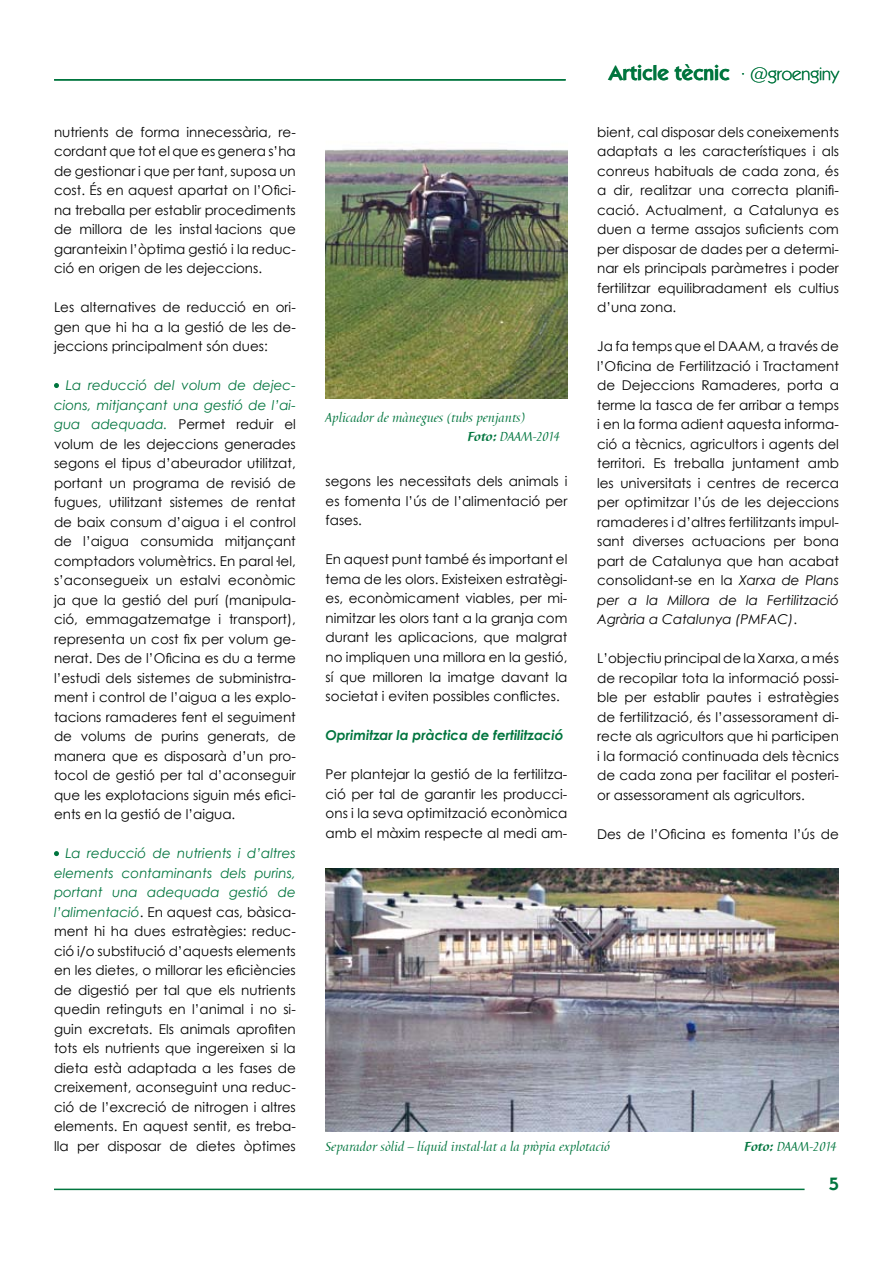
<style>
.page{position:relative;width:893px;height:1263px;background:#fff}
.page>*{position:absolute;margin:0;border:0;box-sizing:border-box;transform-origin:0 0}
.t1{font:600 21px "Kabel IT Cby BT";color:#00753e}
.t2{font:13.5px/19.5px "Century Gothic";color:#000;text-align:justify}
.t3{font:italic 13.5px/19.5px "Barbedor T";color:#00753e}
.t4{font:italic 700 13.5px "Century Gothic";color:#00753e}
.s1{font-style:italic;color:#00753e}
.s2{font-weight:700}
.s3{font-weight:400;font-size:18px}
.s4{font-style:italic}
</style>
<div class="page">
<hr style="left:54px;top:1188px;width:751px;height:2px;background:#00753e">
<hr style="left:54px;top:79px;width:512px;height:2px;background:#00753e">
<svg style="left:54px;top:383px;width:5px;height:5px"></svg>
<svg style="left:54px;top:851px;width:5px;height:5px"></svg>
<img style="left:326px;top:868px;width:513px;height:263px">
<img style="left:326px;top:148px;width:241px;height:250px">
<p class="t2" style="left:54px;top:122px;width:243px">nutrients de forma innecessària, re&shy;cordant que tot el que es genera s’ha de gestionar i que per tant, suposa un cost. És en aquest apartat on l’Ofici&shy;na treballa per establir procediments de millora de les instal·lacions que garanteixin l’òptima gestió i la reduc&shy;ció en origen de les dejeccions.</p>
<p class="t2" style="left:54px;top:297px;width:243px">Les alternatives de reducció en ori&shy;gen que hi ha a la gestió de les de&shy;jeccions principalment són dues:</p>
<p class="t2" style="left:54px;top:375px;width:243px;text-indent:12px"><span class="s1">La reducció del volum de dejec&shy;cions, mitjançant una gestió de l’ai&shy;gua adequada.</span> Permet reduir el volum de les dejeccions generades segons el tipus d’abeurador utilitzat, portant un programa de revisió de fugues, utilitzant sistemes de rentat de baix consum d’aigua i el control de l’aigua consumida mitjançant comptadors volumètrics. En paral·lel, s’aconsegueix un estalvi econòmic ja que la gestió del purí (manipula&shy;ció, emmagatzematge i transport), representa un cost fix per volum ge&shy;nerat. Des de l’Oficina es du a terme l’estudi dels sistemes de subministra&shy;ment i control de l’aigua a les explo&shy;tacions ramaderes fent el seguiment de volums de purins generats, de manera que es disposarà d’un pro&shy;tocol de gestió per tal d’aconseguir que les explotacions siguin més efici&shy;ents en la gestió de l’aigua.</p>
<p class="t2" style="left:54px;top:843px;width:243px;text-indent:11px"><span class="s1">La reducció de nutrients i d’altres elements contaminants dels purins, portant una adequada gestió de l’alimentació</span>. En aquest cas, bàsica&shy;ment hi ha dues estratègies: reduc&shy;ció i/o substitució d’aquests elements en les dietes, o millorar les eficiències de digestió per tal que els nutrients quedin retinguts en l’animal i no si&shy;guin excretats. Els animals aprofiten tots els nutrients que ingereixen si la dieta està adaptada a les fases de creixement, aconseguint una reduc&shy;ció de l’excreció de nitrogen i altres elements. En aquest sentit, es treba&shy;lla per disposar de dietes òptimes</p>
<p class="t3" style="left:467px;top:408px;width:94px;text-indent:-142px">Aplicador de mànegues (tubs penjants)<br><span class="s2">Foto:</span> DAAM-2014</p>
<p class="t2" style="left:326px;top:472px;width:243px">segons les necessitats dels animals i es fomenta l’ús de l’alimentació per fases.</p>
<p class="t2" style="left:326px;top:550px;width:243px">En aquest punt també és important el tema de les olors. Existeixen estratègi&shy;es, econòmicament viables, per mi&shy;nimitzar les olors tant a la granja com durant les aplicacions, que malgrat no impliquen una millora en la gestió, sí que milloren la imatge davant la societat i eviten possibles conflictes.</p>
<p class="t4" style="left:326px;top:725px;width:239px">Oprimitzar la pràctica de fertilització</p>
<p class="t2" style="left:326px;top:764px;width:243px">Per plantejar la gestió de la fertilitza&shy;ció per tal de garantir les producci&shy;ons i la seva optimització econòmica amb el màxim respecte al medi am-</p>
<h1 class="t1" style="left:609px;top:59px;width:231px">Article tècnic <span class="s3">· @groenginy</span></h1>
<p class="t2" style="left:597px;top:122px;width:243px">bient, cal disposar dels coneixements adaptats a les característiques i als conreus habituals de cada zona, és a dir, realitzar una correcta planifi&shy;cació. Actualment, a Catalunya es duen a terme assajos suficients com per disposar de dades per a determi&shy;nar els principals paràmetres i poder fertilitzar equilibradament els cultius d’una zona.</p>
<p class="t2" style="left:597px;top:336px;width:243px">Ja fa temps que el DAAM, a través de l’Oficina de Fertilització i Tractament de Dejeccions Ramaderes, porta a terme la tasca de fer arribar a temps i en la forma adient aquesta informa&shy;ció a tècnics, agricultors i agents del territori. Es treballa juntament amb les universitats i centres de recerca per optimitzar l’ús de les dejeccions ramaderes i d’altres fertilitzants impul&shy;sant diverses actuacions per bona part de Catalunya que han acabat consolidant-se en la <span class="s4">Xarxa de Plans per a la Millora de la Fertilització Agrària a Catalunya (PMFAC)</span>.</p>
<p class="t2" style="left:597px;top:648px;width:243px">L’objectiu principal de la Xarxa, a més de recopilar tota la informació possi&shy;ble per establir pautes i estratègies de fertilització, és l’assessorament di&shy;recte als agricultors que hi participen i la formació continuada dels tècnics de cada zona per facilitar el posteri&shy;or assessorament als agricultors.</p>
<p class="t2" style="left:597px;top:824px;width:243px">Des de l’Oficina es fomenta l’ús de</p>
<p class="t3" style="left:326px;top:1137px;width:286px">Separador sòlid – líquid instal·lat a la pròpia explotació</p>
<p class="t3" style="left:744px;top:1137px;width:94px"><span class="s2">Foto:</span> DAAM-2014</p>
</div>
